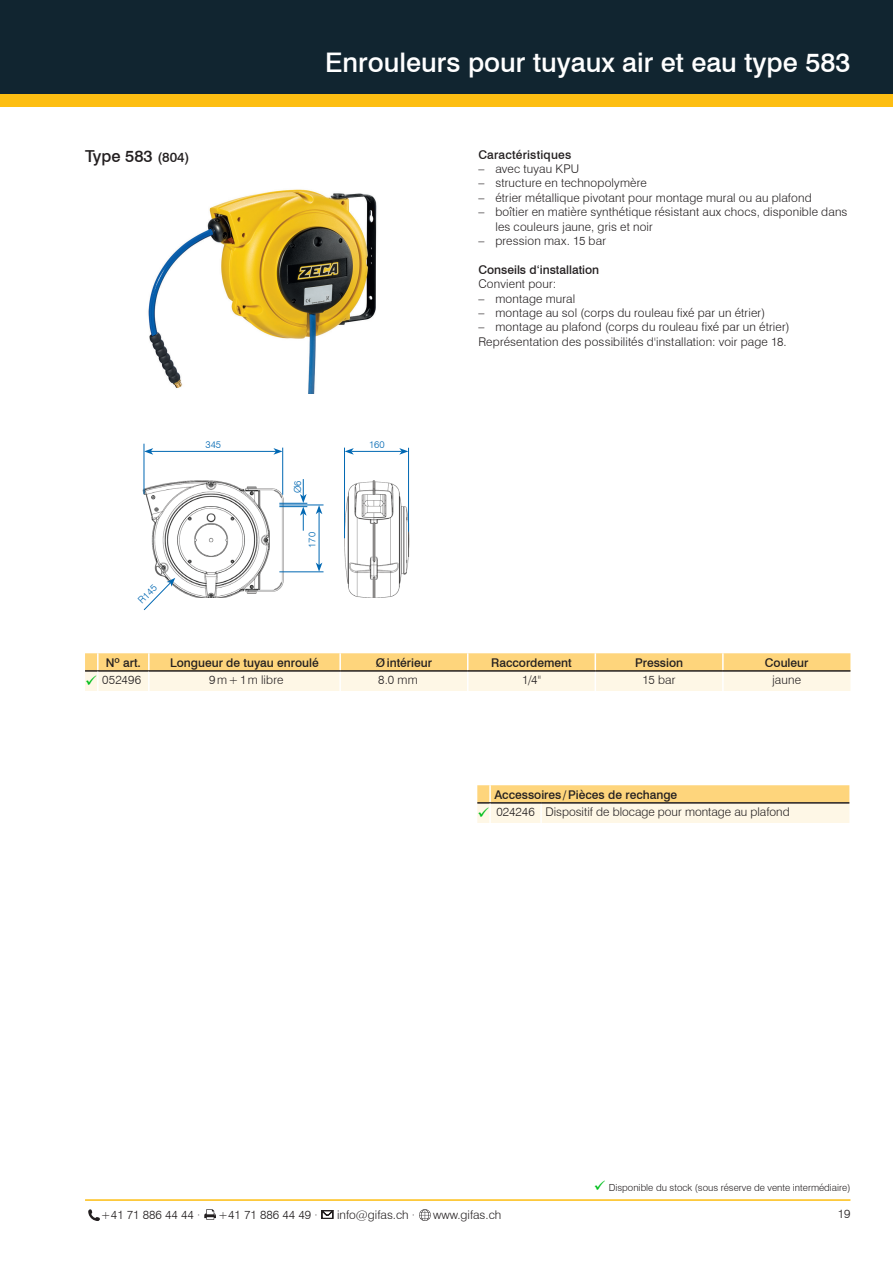
<style>
.page{position:relative;width:893px;height:1263px;background:#fff}
.page>*{position:absolute;margin:0;border:0;box-sizing:border-box;transform-origin:0 0}
.t1{font:500 27px "Swiss 721 BT";color:#fff}
.t2{font:500 16.5px "Swiss 721 BT";color:#231f20}
.t3{font:300 12px/14.4px "Swiss 721 BT";letter-spacing:.01em;color:#231f20}
.t4{font:500 12px "Swiss 721 BT";color:#231f20}
.t5{font:300 9.75px "Swiss 721 BT";color:#231f20}
.t6{font:300 9.75px "Swiss 721 BT";color:#0168b3}
.s1{font-size:13.5px}
.s2{color:#00bf1d}
</style>
<div class="page">
<div style="left:0;top:89px;width:893px;height:17px;background:#fdbe12"></div>
<div style="left:0;top:0;width:893px;height:94px;background:#112530"></div>
<hr style="left:85px;top:1199px;width:765px;height:2px;background:#fdbe12">
<svg style="left:88px;top:1209px;width:12px;height:12px"></svg>
<svg style="left:204px;top:1209px;width:12px;height:11px"></svg>
<svg style="left:322px;top:1210px;width:11px;height:9px"></svg>
<svg style="left:419px;top:1209px;width:12px;height:12px"></svg>
<img style="left:142px;top:475px;width:151px;height:122px">
<img style="left:344px;top:475px;width:66px;height:122px">
<img style="left:148px;top:189px;width:229px;height:205px">
<hr style="left:279px;top:572px;width:44px;height:1px;background:#0168b3">
<hr style="left:279px;top:505px;width:44px;height:1px;background:#0168b3">
<hr style="left:282px;top:448px;width:1px;height:47px;background:#0168b3">
<hr style="left:344px;top:448px;width:1px;height:90px;background:#0168b3">
<hr style="left:408px;top:448px;width:1px;height:84px;background:#0168b3">
<hr style="left:319px;top:512px;width:1px;height:53px;background:#0168b3">
<svg style="left:316px;top:563px;width:6px;height:9px"></svg>
<svg style="left:316px;top:505px;width:6px;height:9px"></svg>
<hr style="left:144px;top:444px;width:1px;height:50px;background:#0168b3">
<svg style="left:279px;top:479px;width:28px;height:52px"></svg>
<svg style="left:142px;top:575px;width:33px;height:36px"></svg>
<hr style="left:151px;top:451px;width:125px;height:1px;background:#0168b3">
<svg style="left:144px;top:448px;width:9px;height:7px"></svg>
<svg style="left:273px;top:448px;width:10px;height:7px"></svg>
<hr style="left:351px;top:451px;width:51px;height:1px;background:#0168b3">
<svg style="left:345px;top:448px;width:9px;height:7px"></svg>
<svg style="left:399px;top:448px;width:9px;height:7px"></svg>
<div style="left:306px;top:522px;width:12px;height:36px;background:#fff"></div>
<svg style="left:85px;top:653px;width:765px;height:38px;background:#fde6b5"></svg>
<hr style="left:149px;top:670px;width:191px;height:2px;background:#231f20">
<hr style="left:340px;top:670px;width:128px;height:2px;background:#231f20">
<hr style="left:468px;top:670px;width:127px;height:2px;background:#231f20">
<hr style="left:595px;top:670px;width:128px;height:2px;background:#231f20">
<hr style="left:723px;top:670px;width:127px;height:2px;background:#231f20">
<svg style="left:477px;top:785px;width:372px;height:38px;background:#f5dfaf"></svg>
<h1 class="t1" style="left:325px;top:46px;width:527px">Enrouleurs pour tuyaux air et eau type 583</h1>
<h2 class="t2" style="left:85px;top:146px;width:106px">Type 583 <span class="s1">(804)</span></h2>
<p class="t4" style="left:478px;top:147px;width:94px">Caractéristiques</p>
<p class="t3" style="left:478px;top:161px;width:102px">– avec tuyau KPU</p>
<p class="t3" style="left:478px;top:176px;width:170px">– structure en technopolymère</p>
<p class="t3" style="left:478px;top:190px;width:335px">– étrier métallique pivotant pour montage mural ou au plafond</p>
<p class="t3" style="left:495px;top:205px;width:354px;text-indent:-17px">– boîtier en matière synthétique résistant aux chocs, disponible dans les couleurs jaune, gris et noir</p>
<p class="t3" style="left:478px;top:233px;width:129px">– pression max. 15 bar</p>
<p class="t4" style="left:478px;top:262px;width:122px">Conseils d‘installation</p>
<p class="t3" style="left:478px;top:277px;width:79px">Convient pour:</p>
<p class="t3" style="left:478px;top:291px;width:98px">– montage mural</p>
<p class="t3" style="left:478px;top:305px;width:288px">– montage au sol (corps du rouleau fixé par un étrier)</p>
<p class="t3" style="left:478px;top:320px;width:313px">– montage au plafond (corps du rouleau fixé par un étrier)<br>Représentation des possibilités d'installation: voir page 18.</p>
<p class="t6" style="left:206px;top:438px;width:17px">345</p>
<p class="t6" style="left:369px;top:438px;width:17px">160</p>
<p class="t6" style="left:292px;top:493px;width:14px;rotate:-90deg">Ø6</p>
<p class="t6" style="left:136px;top:598px;width:23px;rotate:-45deg">R145</p>
<p class="t6" style="left:306px;top:548px;width:17px;rotate:-90deg">170</p>
<p class="t4" style="left:106px;top:655px;width:37px">Nº art.</p>
<p class="t4" style="left:170px;top:655px;width:150px">Longueur de tuyau enroulé</p>
<p class="t4" style="left:376px;top:655px;width:58px">Øintérieur</p>
<p class="t4" style="left:491px;top:655px;width:82px">Raccordement</p>
<p class="t4" style="left:635px;top:655px;width:50px">Pression</p>
<p class="t4" style="left:765px;top:655px;width:45px">Couleur</p>
<p class="t3" style="left:85px;top:673px;width:58px"><span class="s2">✓</span> 052496</p>
<p class="t3" style="left:209px;top:673px;width:76px">9m+1m libre</p>
<p class="t3" style="left:378px;top:673px;width:41px">8.0 mm</p>
<p class="t3" style="left:522px;top:673px;width:20px">1/4"</p>
<p class="t3" style="left:643px;top:673px;width:34px">15 bar</p>
<p class="t3" style="left:772px;top:673px;width:30px">jaune</p>
<p class="t4" style="left:494px;top:787px;width:184px">Accessoires/Pièces de rechange</p>
<p class="t3" style="left:477px;top:805px;width:314px"><span class="s2">✓</span> 024246 Dispositif de blocage pour montage au plafond</p>
<p class="t5" style="left:594px;top:1181px;width:258px"><span class="s2">✓</span> Disponible du stock (sous réserve de vente intermédiaire)</p>
<p class="t3" style="left:101px;top:1207px;width:101px">+41 71 886 44 44 ·</p>
<p class="t3" style="left:218px;top:1207px;width:101px">+41 71 886 44 49 ·</p>
<p class="t3" style="left:337px;top:1207px;width:80px">info@gifas.ch ·</p>
<p class="t3" style="left:433px;top:1207px;width:70px">www.gifas.ch</p>
<p class="t3" style="left:838px;top:1207px;width:14px">19</p>
</div>
